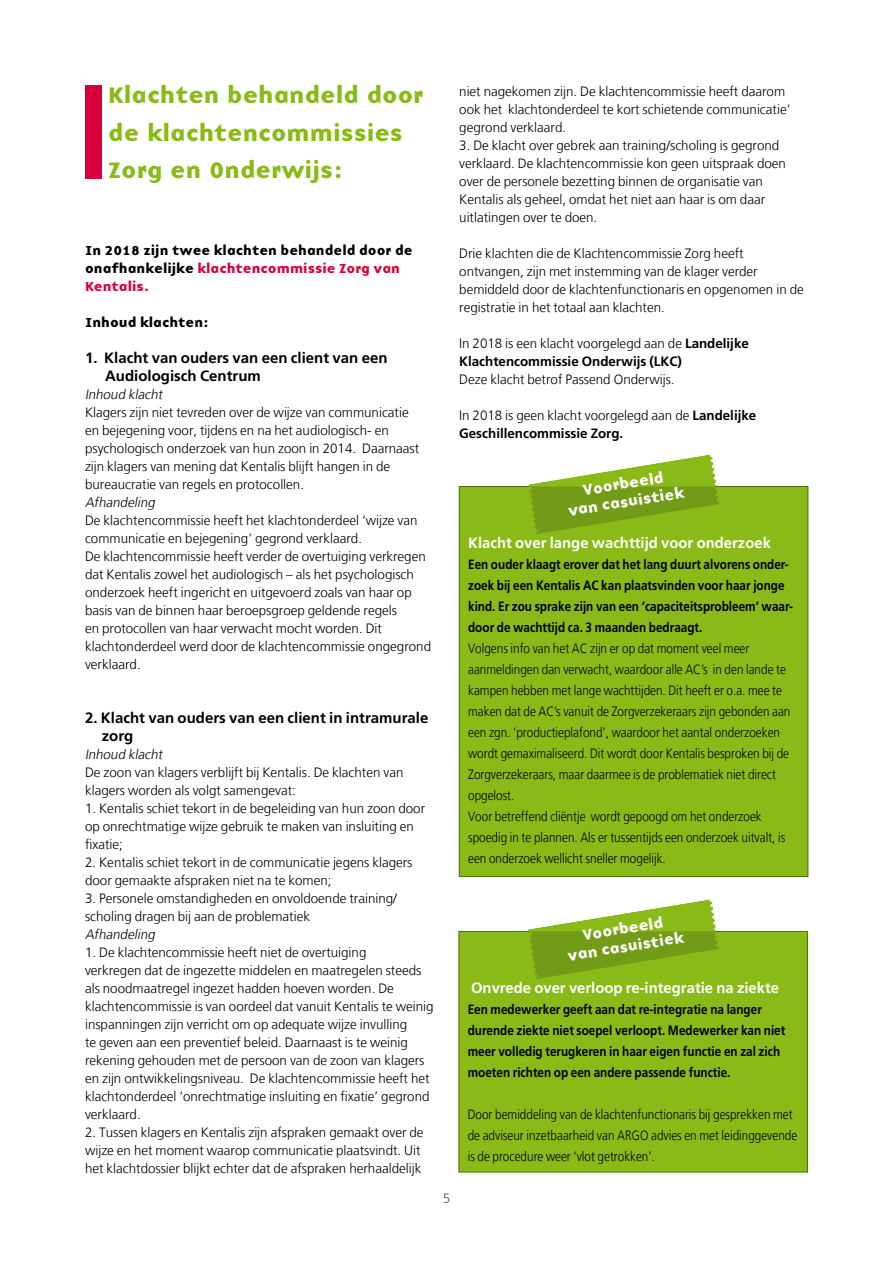
<style>
.page{position:relative;width:893px;height:1263px;background:#fff}
.page>*{position:absolute;margin:0;border:0;box-sizing:border-box;transform-origin:0 0}
.t1{font:23.25px/37.5px "Base Nine B";color:#89ba17}
.t2{font:700 15px/18px "Frutiger LT Std";color:#000}
.t3{font:700 15px "Frutiger LT Std";color:#fff}
.t4{font:15px/18px "Base Nine B";color:#fff;text-align:center}
.t5{font:300 13.5px/18px "Frutiger LT";color:#000}
.t6{font:300 13.5px/21px "Frutiger LT";color:#000;scale:.87 1}
.t7{font:700 13.5px/21px "Frutiger LT Std";color:#000;scale:.87 1}
.t8{font:13.5px/18px "Base Nine B";color:#000}
.t9{font:700 13.5px "Frutiger LT Std";color:#000}
.t10{font:italic 300 13.5px "Frutiger LT";color:#000}
.t11{font:300 13.5px "Frutiger LT";color:#58585a}
.s1{color:#d8003c}
.s2{font-family:"Frutiger LT Std";font-weight:700}
</style>
<div class="page">
<div style="left:85px;top:85px;width:17px;height:94px;background:#d8003c"></div>
<div style="left:459px;top:931px;width:348px;height:241px;background:#89ba17"></div>
<div style="left:458px;top:931px;width:350px;height:241px;border:1px solid #4b6d14"></div>
<svg style="left:526px;top:899px;width:193px;height:80px"></svg>
<div style="left:459px;top:486px;width:349px;height:390px;background:#89ba17"></div>
<svg style="left:527px;top:454px;width:192px;height:80px"></svg>
<h1 class="t1" style="left:108px;top:77px;width:317px">Klachten behandeld door de klachtencommissies<br>Zorg en Onderwijs:</h1>
<p class="t8" style="left:85px;top:241px;width:329px">In 2018 zijn twee klachten behandeld door de onafhankelijke <span class="s1">klachtencommissie Zorg van<br>Kentalis.</span></p>
<p class="t8" style="left:85px;top:313px;width:126px">Inhoud klachten:</p>
<p class="t2" style="left:105px;top:349px;width:284px;text-indent:-20px">1. Klacht van ouders van een client van een<br>Audiologisch Centrum</p>
<p class="t10" style="left:85px;top:387px;width:81px">Inhoud klacht</p>
<p class="t5" style="left:85px;top:404px;width:336px">Klagers zijn niet tevreden over de wijze van communicatie en bejegening voor, tijdens en na het audiologisch- en psychologisch onderzoek van hun zoon in 2014. Daarnaast zijn klagers van mening dat Kentalis blijft hangen in de bureaucratie van regels en protocollen.</p>
<p class="t10" style="left:85px;top:495px;width:74px">Afhandeling</p>
<p class="t5" style="left:85px;top:512px;width:348px">De klachtencommissie heeft het klachtonderdeel ‘wijze van communicatie en bejegening’ gegrond verklaard.<br>De klachtencommissie heeft verder de overtuiging verkregen dat Kentalis zowel het audiologisch – als het psychologisch onderzoek heeft ingericht en uitgevoerd zoals van haar op basis van de binnen haar beroepsgroep geldende regels<br>en protocollen van haar verwacht mocht worden. Dit klachtonderdeel werd door de klachtencommissie ongegrond verklaard.</p>
<p class="t2" style="left:102px;top:709px;width:328px;text-indent:-17px">2. Klacht van ouders van een client in intramurale zorg</p>
<p class="t10" style="left:85px;top:747px;width:81px">Inhoud klacht</p>
<p class="t5" style="left:85px;top:764px;width:320px">De zoon van klagers verblijft bij Kentalis. De klachten van klagers worden als volgt samengevat:</p>
<p class="t5" style="left:85px;top:800px;width:342px">1. Kentalis schiet tekort in de begeleiding van hun zoon door op onrechtmatige wijze gebruik te maken van insluiting en fixatie;</p>
<p class="t5" style="left:85px;top:854px;width:329px">2. Kentalis schiet tekort in de communicatie jegens klagers door gemaakte afspraken niet na te komen;</p>
<p class="t5" style="left:85px;top:890px;width:313px">3. Personele omstandigheden en onvoldoende training/ scholing dragen bij aan de problematiek</p>
<p class="t10" style="left:85px;top:927px;width:74px">Afhandeling</p>
<p class="t5" style="left:85px;top:944px;width:350px">1. De klachtencommissie heeft niet de overtuiging<br>verkregen dat de ingezette middelen en maatregelen steeds als noodmaatregel ingezet hadden hoeven worden. De klachtencommissie is van oordeel dat vanuit Kentalis te weinig inspanningen zijn verricht om op adequate wijze invulling<br>te geven aan een preventief beleid. Daarnaast is te weinig rekening gehouden met de persoon van de zoon van klagers en zijn ontwikkelingsniveau. De klachtencommissie heeft het klachtonderdeel ‘onrechtmatige insluiting en fixatie’ gegrond verklaard.</p>
<p class="t5" style="left:85px;top:1123px;width:340px">2. Tussen klagers en Kentalis zijn afspraken gemaakt over de wijze en het moment waarop communicatie plaatsvindt. Uit het klachtdossier blijkt echter dat de afspraken herhaaldelijk</p>
<p class="t5" style="left:459px;top:82px;width:333px">niet nagekomen zijn. De klachtencommissie heeft daarom ook het klachtonderdeel te kort schietende communicatie’ gegrond verklaard.</p>
<p class="t5" style="left:459px;top:136px;width:328px">3. De klacht over gebrek aan training/scholing is gegrond verklaard. De klachtencommissie kon geen uitspraak doen over de personele bezetting binnen de organisatie van Kentalis als geheel, omdat het niet aan haar is om daar uitlatingen over te doen.</p>
<p class="t5" style="left:459px;top:244px;width:346px">Drie klachten die de Klachtencommissie Zorg heeft ontvangen, zijn met instemming van de klager verder bemiddeld door de klachtenfunctionaris en opgenomen in de registratie in het totaal aan klachten.</p>
<p class="t5" style="left:459px;top:334px;width:291px">In 2018 is een klacht voorgelegd aan de <span class="s2">Landelijke</span></p>
<p class="t9" style="left:459px;top:353px;width:224px">Klachtencommissie Onderwijs (LKC)</p>
<p class="t5" style="left:459px;top:370px;width:217px">Deze klacht betrof Passend Onderwijs.</p>
<p class="t5" style="left:459px;top:406px;width:299px">In 2018 is geen klacht voorgelegd aan de <span class="s2">Landelijke</span></p>
<p class="t9" style="left:459px;top:425px;width:166px">Geschillencommissie Zorg.</p>
<p class="t4" style="left:564px;top:484px;width:119px;rotate:-9deg">Voorbeeld<br>van casuistiek</p>
<p class="t3" style="left:468px;top:533px;width:304px">Klacht over lange wachttijd voor onderzoek</p>
<p class="t7" style="left:468px;top:553px;width:375px">Een ouder klaagt erover dat het lang duurt alvorens onder&shy;zoek bij een Kentalis AC kan plaatsvinden voor haar jonge kind. Er zou sprake zijn van een ‘capaciteitsprobleem’ waar&shy;door de wachttijd ca. 3 maanden bedraagt.</p>
<p class="t6" style="left:468px;top:638px;width:372px">Volgens info van het AC zijn er op dat moment veel meer aanmeldingen dan verwacht, waardoor alle AC’s in den lande te kampen hebben met lange wachttijden. Dit heeft er o.a. mee te maken dat de AC’s vanuit de Zorgverzekeraars zijn gebonden aan een zgn. ‘productieplafond’, waardoor het aantal onderzoeken wordt gemaximaliseerd. Dit wordt door Kentalis besproken bij de Zorgverzekeraars, maar daarmee is de problematiek niet direct opgelost.<br>Voor betreffend cliëntje wordt gepoogd om het onderzoek spoedig in te plannen. Als er tussentijds een onderzoek uitvalt, is een onderzoek wellicht sneller mogelijk.</p>
<p class="t11" style="left:443px;top:1191px;width:9px">5</p>
<p class="t4" style="left:564px;top:929px;width:119px;rotate:-9deg">Voorbeeld<br>van casuistiek</p>
<p class="t3" style="left:471px;top:979px;width:310px">Onvrede over verloop re-integratie na ziekte</p>
<p class="t7" style="left:468px;top:999px;width:367px">Een medewerker geeft aan dat re-integratie na langer durende ziekte niet soepel verloopt. Medewerker kan niet meer volledig terugkeren in haar eigen functie en zal zich moeten richten op een andere passende functie.</p>
<p class="t6" style="left:468px;top:1104px;width:380px">Door bemiddeling van de klachtenfunctionaris bij gesprekken met de adviseur inzetbaarheid van ARGO advies en met leidinggevende is de procedure weer ‘vlot getrokken’.</p>
</div>
